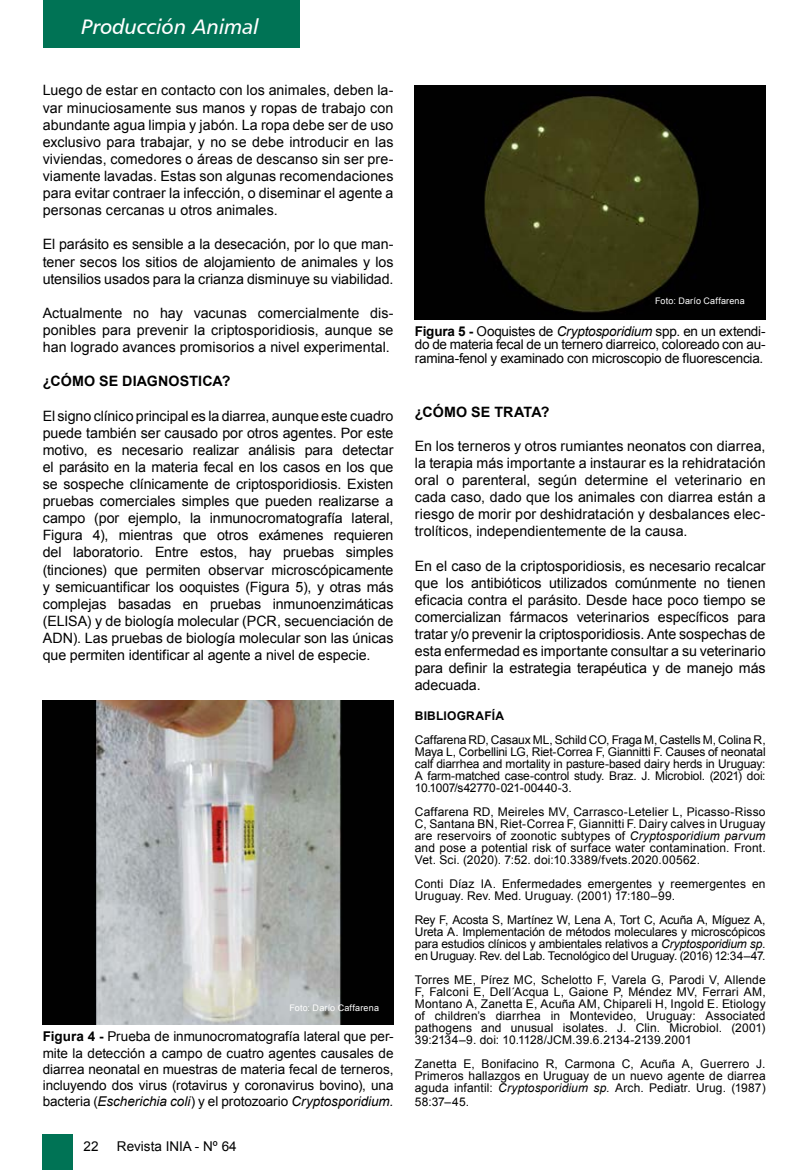
<style>
.page{position:relative;width:808px;height:1170px;background:#fff}
.page>*{position:absolute;margin:0;border:0;box-sizing:border-box;transform-origin:0 0}
.t1{font:21px "Humanist 777 BT Italic B";color:#fff}
.t2{font:14.25px/17.1px "Arial";color:#000;text-align:justify}
.t3{font:700 14.25px "Arial";color:#000}
.t4{font:13.5px/16.2px "Arial";letter-spacing:-.005em;color:#000;text-align:justify}
.t5{font:12px/12px "Arial";letter-spacing:.01em;color:#000;text-align:justify}
.t6{font:700 12px "Arial";letter-spacing:.02em;color:#000}
.t7{font:9px "Arial";letter-spacing:.02em;color:#fff}
.s1{font-weight:700}
.s2{font-style:italic}
</style>
<div class="page">
<div style="left:43px;top:0;width:257px;height:47px;background:#007355"></div>
<div style="left:43px;top:1134px;width:30px;height:35px;background:#007355"></div>
<img style="left:43px;top:700px;width:351px;height:324px">
<img style="left:415px;top:85px;width:351px;height:234px">
<h1 class="t1" style="left:81px;top:13px;width:179px">Producción Animal</h1>
<p class="t2" style="left:43px;top:82px;width:352px">Luego de estar en contacto con los animales, deben la&shy;var minuciosamente sus manos y ropas de trabajo con abundante agua limpia y jabón. La ropa debe ser de uso exclusivo para trabajar, y no se debe introducir en las viviendas, comedores o áreas de descanso sin ser pre&shy;viamente lavadas. Estas son algunas recomendaciones para evitar contraer la infección, o diseminar el agente a personas cercanas u otros animales.</p>
<p class="t2" style="left:43px;top:236px;width:352px">El parásito es sensible a la desecación, por lo que man&shy;tener secos los sitios de alojamiento de animales y los utensilios usados para la crianza disminuye su viabilidad.</p>
<p class="t2" style="left:43px;top:304px;width:352px">Actualmente no hay vacunas comercialmente dis&shy;ponibles para prevenir la criptosporidiosis, aunque se han logrado avances promisorios a nivel experimental.</p>
<p class="t3" style="left:43px;top:372px;width:20px">¿CÓMO</p>
<p class="t3" style="left:99px;top:372px;width:69px">SEDIAGNOSTI</p>
<p class="t3" style="left:202px;top:372px;width:30px">CA?</p>
<p class="t2" style="left:43px;top:407px;width:352px">El signo clínico principal es la diarrea, aunque este cuadro puede también ser causado por otros agentes. Por este motivo, es necesario realizar análisis para detectar el parásito en la materia fecal en los casos en los que se sospeche clínicamente de criptosporidiosis. Existen pruebas comerciales simples que pueden realizarse a campo (por ejemplo, la inmunocromatografía lateral, Figura 4), mientras que otros exámenes requieren del laboratorio. Entre estos, hay pruebas simples (tinciones) que permiten observar microscópicamente y semicuantificar los ooquistes (Figura 5), y otras más complejas basadas en pruebas inmunoenzimáticas (ELISA) y de biología molecular (PCR, secuenciación de ADN). Las pruebas de biología molecular son las únicas que permiten identificar al agente a nivel de especie.</p>
<p class="t7" style="left:289px;top:1001px;width:91px">Foto: Darío Caffarena</p>
<p class="t4" style="left:43px;top:1028px;width:352px"><span class="s1">FIGURA 4 -</span> Prueba de inmunocromatografía lateral que per&shy;mite la detección a campo de cuatro agentes causales de diarrea neonatal en muestras de materia fecal de terneros, incluyendo dos virus (rotavirus y coronavirus bovino), una bacteria (<span class="s2">Escherichia coli</span>) y el protozoario <span class="s2">Cryptosporidium.</span></p>
<p class="t4" style="left:84px;top:1138px;width:17px">22</p>
<p class="t4" style="left:117px;top:1138px;width:121px">Revista INIA - Nº 64</p>
<p class="t7" style="left:655px;top:295px;width:91px">Foto: Darío Caffarena</p>
<p class="t4" style="left:415px;top:324px;width:352px;line-height:13.5px"><span class="s1">FIGURA 5 -</span> Ooquistes de <span class="s2">Cryptosporidium</span> spp. en un extendi&shy;do de materia fecal de un ternero diarreico, coloreado con au&shy;ramina-fenol y examinado con microscopio de fluorescencia.</p>
<p class="t3" style="left:415px;top:402px;width:20px">¿CÓMO</p>
<p class="t3" style="left:471px;top:402px;width:34px">SE TRATA</p>
<p class="t3" style="left:541px;top:402px;width:10px">?</p>
<p class="t2" style="left:415px;top:437px;width:352px">En los terneros y otros rumiantes neonatos con diarrea, la terapia más importante a instaurar es la rehidratación oral o parenteral, según determine el veterinario en cada caso, dado que los animales con diarrea están a riesgo de morir por deshidratación y desbalances elec&shy;trolíticos, independientemente de la causa.</p>
<p class="t2" style="left:415px;top:557px;width:352px">En el caso de la criptosporidiosis, es necesario recalcar que los antibióticos utilizados comúnmente no tienen eficacia contra el parásito. Desde hace poco tiempo se comercializan fármacos veterinarios específicos para tratar y/o prevenir la criptosporidiosis. Ante sospechas de esta enfermedad es importante consultar a su veterinario para definir la estrategia terapéutica y de manejo más adecuada.</p>
<p class="t6" style="left:415px;top:707px;width:61px">BIBLIOGRAF</p>
<p class="t6" style="left:492px;top:707px;width:12px">ÍA</p>
<p class="t5" style="left:415px;top:733px;width:352px">Caffarena RD, Casaux ML, Schild CO, Fraga M, Castells M, Colina R, Maya L, Corbellini LG, Riet-Correa F, Giannitti F. Causes of neonatal calf diarrhea and mortality in pasture-based dairy herds in Uruguay:<br>A farm-matched case-control study. Braz. J. Microbiol. (2021) doi:<br>10.1007/s42770-021-00440-3.</p>
<p class="t5" style="left:415px;top:805px;width:352px">Caffarena RD, Meireles MV, Carrasco-Letelier L, Picasso-Risso C, Santana BN, Riet-Correa F, Giannitti F. Dairy calves in Uruguay are reservoirs of zoonotic subtypes of <span class="s2">Cryptosporidium parvum </span>and pose a potential risk of surface water contamination. Front.<br>Vet. Sci. (2020). 7:52. doi:10.3389/fvets.2020.00562.</p>
<p class="t5" style="left:415px;top:877px;width:352px">Conti Díaz IA. Enfermedades emergentes y reemergentes en<br>Uruguay. Rev. Med. Uruguay. (2001) 17:180–99.</p>
<p class="t5" style="left:415px;top:913px;width:352px">Rey F, Acosta S, Martínez W, Lena A, Tort C, Acuña A, Míguez A, Ureta A. Implementación de métodos moleculares y microscópicos para estudios clínicos y ambientales relativos a <span class="s2">Cryptosporidium sp. </span>en Uruguay. Rev. del Lab. Tecnológico del Uruguay. (2016) 12:34–47.</p>
<p class="t5" style="left:415px;top:973px;width:352px">Torres ME, Pírez MC, Schelotto F, Varela G, Parodi V, Allende F, Falconi E, Dell´Acqua L, Gaione P, Méndez MV, Ferrari AM, Montano A, Zanetta E, Acuña AM, Chipareli H, Ingold E. Etiology of children’s diarrhea in Montevideo, Uruguay: Associated pathogens and unusual isolates. J. Clin. Microbiol. (2001)<br>39:2134–9. doi: 10.1128/JCM.39.6.2134-2139.2001</p>
<p class="t5" style="left:415px;top:1057px;width:352px">Zanetta E, Bonifacino R, Carmona C, Acuña A, Guerrero J.<br>Primeros hallazgos en Uruguay de un nuevo agente de diarrea aguda infantil: <span class="s2">Cryptosporidium sp.</span> Arch. Pediatr. Urug. (1987)</p>
<p class="t5" style="left:415px;top:1095px;width:56px">58:37–45.</p>
</div>
